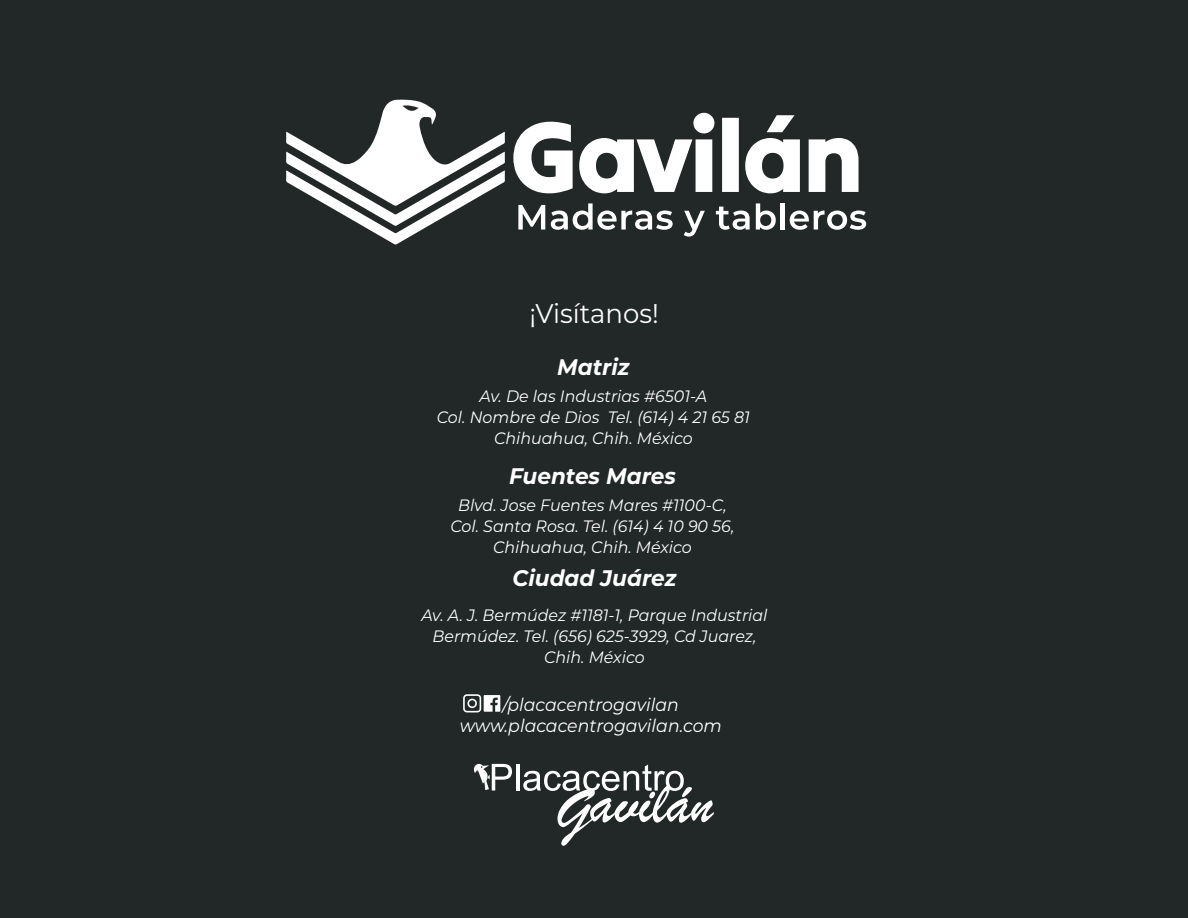
<style>
.page{position:relative;width:1188px;height:918px;background:#222827}
.page>*{position:absolute;margin:0;border:0;box-sizing:border-box;transform-origin:0 0}
.t1{font:27px "Montserrat";color:#fff;scale:.96 1}
.t2{font:italic 700 22.5px "Montserrat";color:#fff;scale:.96 1}
.t3{font:italic 18px/21px "Montserrat";color:#fff;text-align:center;scale:.96 1}
.t4{font:italic 16.5px/21px "Montserrat";color:#fff;text-align:center;scale:.96 1}
</style>
<div class="page">
<svg style="left:463px;top:694px;width:37px;height:18px"></svg>
<svg style="left:473px;top:764px;width:39px;height:27px"></svg>
<hr style="left:516px;top:764px;width:3px;height:27px;background:#fff">
<svg style="left:523px;top:764px;width:191px;height:82px"></svg>
<svg style="left:286px;top:100px;width:219px;height:145px"></svg>
<svg style="left:513px;top:122px;width:60px;height:72px"></svg>
<svg style="left:579px;top:113px;width:135px;height:80px"></svg>
<svg style="left:722px;top:118px;width:17px;height:74px"></svg>
<svg style="left:745px;top:115px;width:55px;height:78px"></svg>
<svg style="left:809px;top:138px;width:50px;height:54px"></svg>
<svg style="left:518px;top:205px;width:27px;height:25px"></svg>
<svg style="left:551px;top:203px;width:122px;height:27px"></svg>
<svg style="left:684px;top:211px;width:21px;height:26px"></svg>
<svg style="left:716px;top:207px;width:34px;height:23px"></svg>
<svg style="left:756px;top:203px;width:20px;height:27px"></svg>
<hr style="left:781px;top:203px;width:4px;height:27px;background:#fff">
<svg style="left:790px;top:211px;width:76px;height:19px"></svg>
<h1 class="t1" style="left:530px;top:295px;width:136px">¡Visítanos!</h1>
<h2 class="t2" style="left:557px;top:351px;width:77px">Matriz</h2>
<p class="t4" style="left:437px;top:385px;width:328px">Av. De las Industrias #6501-A<br>Col. Nombre de Dios Tel. (614) 4 21 65 81<br>Chihuahua, Chih. México</p>
<h2 class="t2" style="left:509px;top:459px;width:175px">Fuentes Mares</h2>
<p class="t4" style="left:451px;top:494px;width:298px">Blvd. Jose Fuentes Mares #1100-C,<br>Col. Santa Rosa. Tel. (614) 4 10 90 56,<br>Chihuahua, Chih. México</p>
<h2 class="t2" style="left:513px;top:562px;width:172px">Ciudad Juárez</h2>
<p class="t4" style="left:421px;top:604px;width:362px">Av. A. J. Bermúdez #1181-1, Parque Industrial<br>Bermúdez. Tel. (656) 625-3929, Cd Juarez,<br>Chih. México</p>
<p class="t3" style="left:460px;top:693px;width:275px">/placacentrogavilan www.placacentrogavilan.com</p>
</div>
